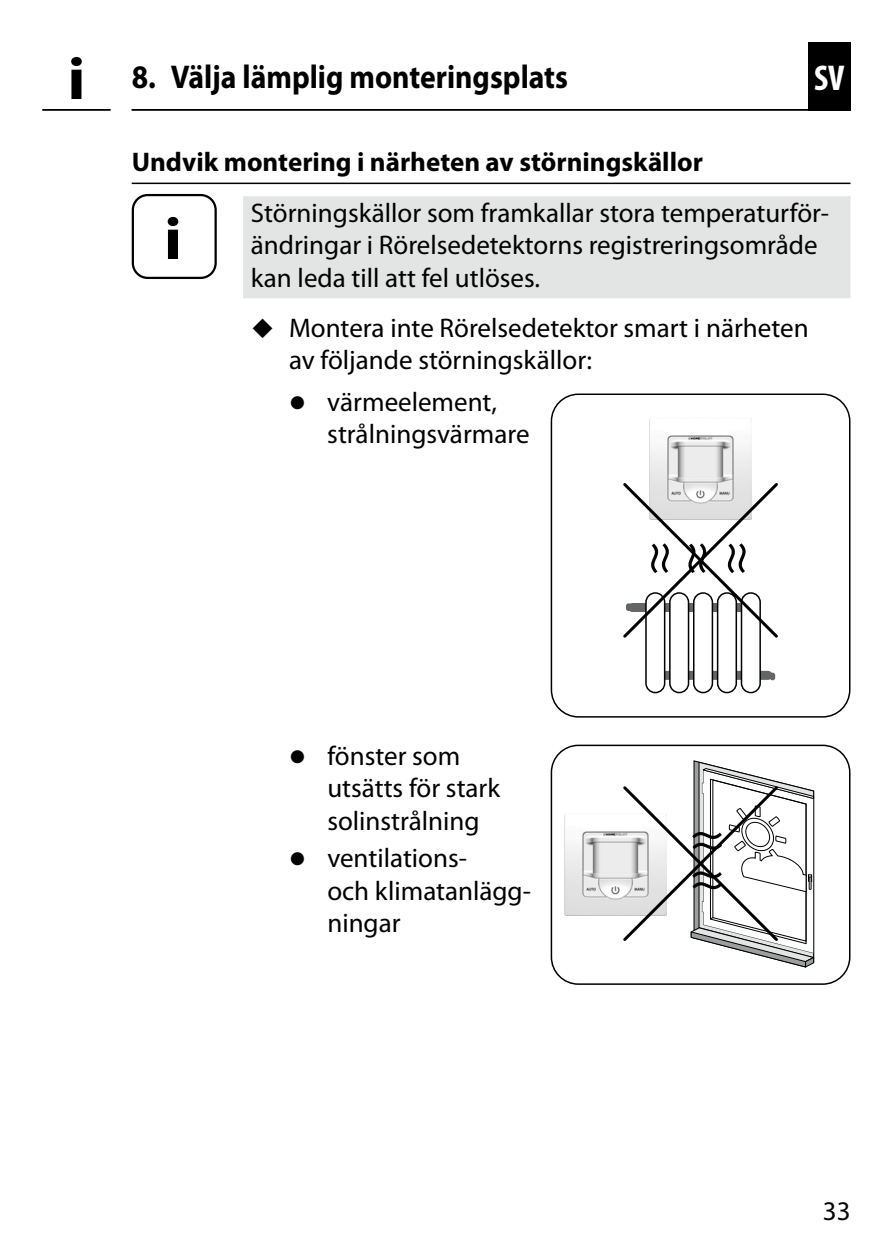
<style>
.page{position:relative;width:893px;height:1259px;background:#fff}
.page>*{position:absolute;margin:0;border:0;box-sizing:border-box;transform-origin:0 0}
.INFO-Icon{font:700 60px "Myriad Pro";color:#000;scale:1.1 1}
.Fließtext_-_DE{font:54px "Myriad Pro";color:#000}
.t1{font:700 condensed 36px "Myriad Pro";color:#fff}
.t2{font:700 33px "Myriad Pro";color:#000;scale:.9 1}
.Nützliche_Infos_-_DE{font:27px/32.4px "Myriad Pro";color:#000}
.Untertitel_mit_Linie{font:700 27px "Myriad Pro";color:#000}
</style>
<div class="page">
<div style="left:808px;top:42px;width:42px;height:69px;background:#000"></div>
<hr style="left:132px;top:109px;width:718px;height:2px;background:#000">
<hr style="left:42px;top:109px;width:68px;height:2px;background:#000">
<hr style="left:132px;top:183px;width:718px;height:1px;background:#000">
<div style="left:243px;top:196px;width:607px;height:102px;background:#e3e4e4"></div>
<div style="left:132px;top:194px;width:85px;height:85px;border:2px solid #000;border-radius:15px"></div>
<div style="left:551px;top:393px;width:299px;height:324px;border:2px solid #000;border-radius:27px"></div>
<img style="left:650px;top:418px;width:102px;height:62px">
<svg style="left:665px;top:671px;width:103px;height:9px"></svg>
<div style="left:645px;top:592px;width:20px;height:101px;border:2px solid #000;border-radius:9px"></div>
<div style="left:670px;top:593px;width:18px;height:99px;background:#fff;border-radius:9px"></div>
<div style="left:669px;top:592px;width:20px;height:101px;border:2px solid #000;border-radius:9px"></div>
<div style="left:694px;top:593px;width:18px;height:99px;background:#fff;border-radius:9px"></div>
<div style="left:693px;top:592px;width:20px;height:101px;border:2px solid #000;border-radius:9px"></div>
<div style="left:718px;top:593px;width:18px;height:99px;background:#fff;border-radius:9px"></div>
<div style="left:717px;top:592px;width:20px;height:101px;border:2px solid #000;border-radius:9px"></div>
<div style="left:741px;top:593px;width:19px;height:99px;background:#fff;border-radius:9px"></div>
<div style="left:741px;top:592px;width:20px;height:101px;border:2px solid #000;border-radius:9px"></div>
<div style="left:770px;top:672px;width:5px;height:8px;background:#646567;border-radius:3px"></div>
<svg style="left:623px;top:480px;width:155px;height:160px"></svg>
<div style="left:551px;top:744px;width:299px;height:241px;border:2px solid #000;border-radius:27px"></div>
<img style="left:565px;top:831px;width:55px;height:84px">
<svg style="left:620px;top:760px;width:195px;height:207px"></svg>
<p class="INFO-Icon" style="left:67px;top:45px;width:18px">i</p>
<p class="t2" style="left:132px;top:59px;width:486px">8. Välja lämplig monteringsplats</p>
<h3 class="t1" style="left:814px;top:58px;width:32px">SV</h3>
<p class="Untertitel_mit_Linie" style="left:132px;top:146px;width:573px">Undvik montering i närheten av störningskällor</p>
<p class="INFO-Icon" style="left:164px;top:205px;width:18px">i</p>
<p class="Nützliche_Infos_-_DE" style="left:251px;top:197px;width:580px">Störningskällor som framkallar stora temperaturför&shy;ändringar i Rörelsedetektorns registreringsområde kan leda till att fel utlöses.</p>
<p class="Nützliche_Infos_-_DE" style="left:289px;top:312px;width:521px">Montera inte Rörelsedetektor smart i närheten av följande störningskällor:</p>
<p class="Nützliche_Infos_-_DE" style="left:327px;top:386px;width:204px">värmeelement, strålningsvärmare</p>
<p class="Fließtext_-_DE" style="left:627px;top:574px;width:34px;rotate:-90deg">≈</p>
<p class="Fließtext_-_DE" style="left:664px;top:574px;width:34px;rotate:-90deg">≈</p>
<p class="Fließtext_-_DE" style="left:703px;top:574px;width:34px;rotate:-90deg">≈</p>
<p class="Nützliche_Infos_-_DE" style="left:327px;top:740px;width:174px">fönster som utsätts för stark solinstrålning</p>
<p class="Nützliche_Infos_-_DE" style="left:327px;top:842px;width:205px">ventilations-<br>och klimatanlägg&shy;ningar</p>
<p class="Fließtext_-_DE" style="left:723px;top:874px;width:34px;rotate:-180deg">≈</p>
<p class="Fließtext_-_DE" style="left:723px;top:913px;width:34px;rotate:-180deg">≈</p>
<p class="Nützliche_Infos_-_DE" style="left:823px;top:1195px;width:29px">33</p>
</div>
